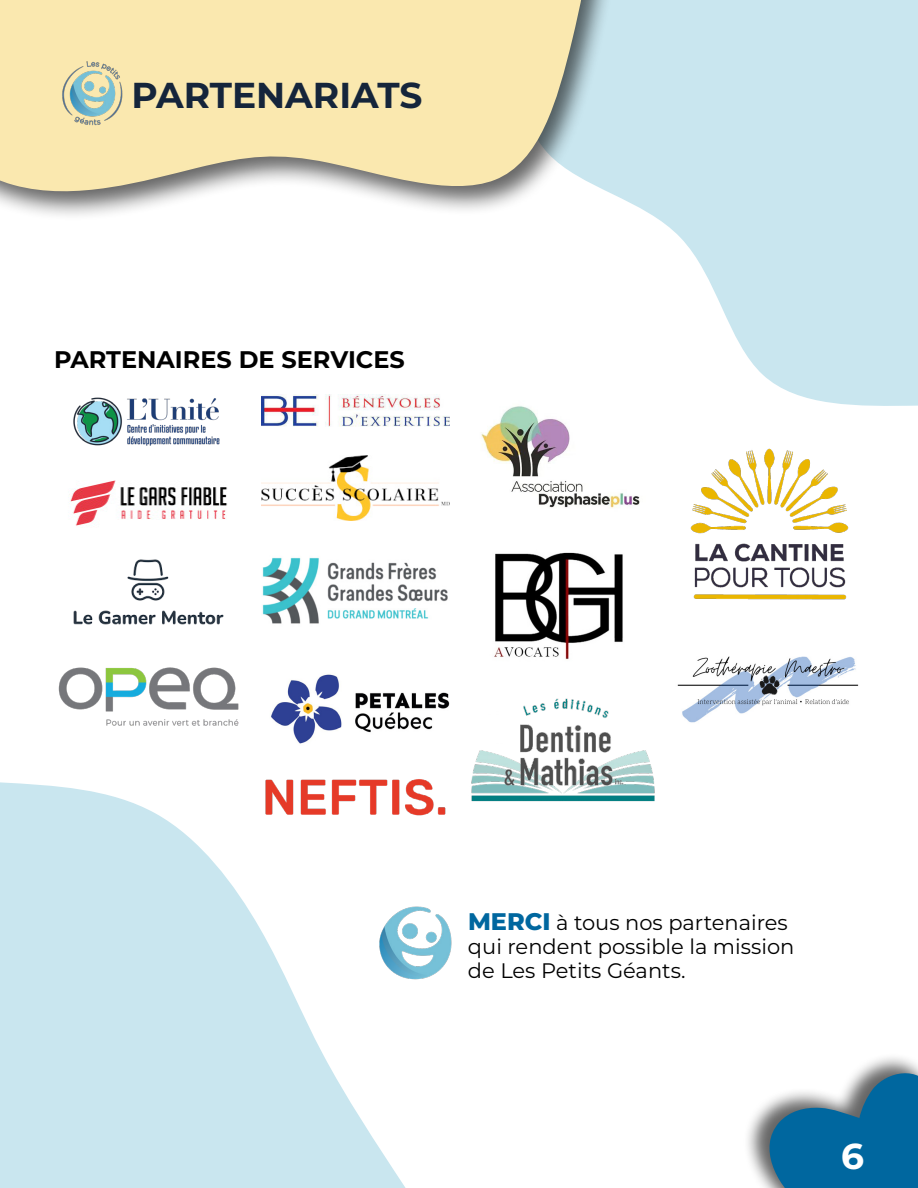
<style>
.page{position:relative;width:918px;height:1188px;background:#fff}
.page>*{position:absolute;margin:0;border:0;box-sizing:border-box;transform-origin:0 0}
.t1{font:700 36px "Montserrat";color:#15253b}
.t2{font:700 36px "Montserrat";color:#fff}
.t3{font:700 24px "Montserrat";color:#000}
.t4{font:21px/24px "Montserrat";color:#000}
.s1{font-weight:800;font-size:24px;color:#00679f}
</style>
<div class="page">
<svg style="left:617px;top:0;width:301px;height:406px;fill:#c9e6ef"></svg>
<svg style="left:0;top:782px;width:406px;height:406px;fill:#c9e6ef"></svg>
<img style="left:677px;top:656px;width:182px;height:67px">
<img style="left:261px;top:455px;width:189px;height:65px">
<img style="left:690px;top:448px;width:159px;height:152px">
<img style="left:262px;top:557px;width:186px;height:67px">
<img style="left:73px;top:559px;width:151px;height:66px">
<img style="left:58px;top:667px;width:181px;height:59px">
<img style="left:73px;top:397px;width:147px;height:49px">
<img style="left:494px;top:552px;width:129px;height:108px">
<img style="left:271px;top:674px;width:179px;height:70px">
<img style="left:261px;top:779px;width:185px;height:39px">
<img style="left:68px;top:480px;width:159px;height:46px">
<img style="left:354px;top:880px;width:98px;height:123px">
<div style="left:0;top:0;width:617px;height:222px;background:#000;opacity:.6"></div>
<svg style="left:0;top:0;width:601px;height:202px;background:#ecdfb3"></svg>
<div style="left:743px;top:1053px;width:175px;height:135px;background:#000;opacity:.6"></div>
<svg style="left:757px;top:1066px;width:161px;height:122px"></svg>
<img style="left:54px;top:54px;width:77px;height:77px">
<img style="left:261px;top:394px;width:189px;height:33px">
<img style="left:481px;top:394px;width:176px;height:114px">
<img style="left:471px;top:698px;width:184px;height:104px">
<h1 class="t1" style="left:131px;top:69px;width:293px">PARTENARIATS</h1>
<p class="t3" style="left:54px;top:342px;width:352px">PARTENAIRES DE SERVICES</p>
<p class="t4" style="left:468px;top:910px;width:328px"><span class="s1">MERCI</span> à tous nos partenaires qui rendent possible la mission de Les Petits Géants.</p>
<h1 class="t2" style="left:841px;top:1130px;width:24px">6</h1>
</div>
